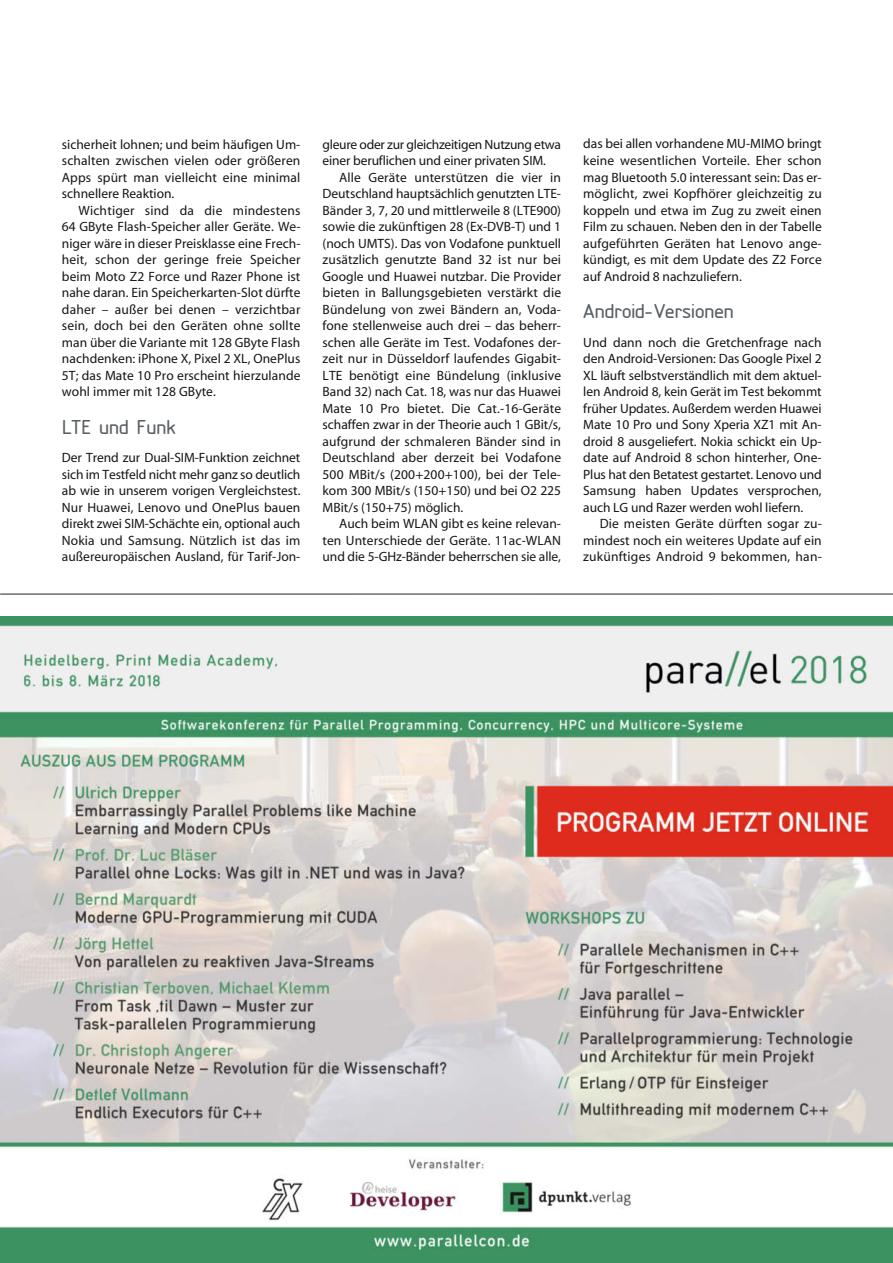
<style>
.page{position:relative;width:893px;height:1263px;background:#fff}
.page>*{position:absolute;margin:0;border:0;box-sizing:border-box;transform-origin:0 0}
.t1{font:21px "Isonorm MN";color:#595f63;scale:1.1 1}
.t2{font:13.5px/16.5px "Myriad";color:#151616;text-align:justify}
.t3{font:13.5px/16.5px "Myriad";letter-spacing:-.02em;color:#151616}
</style>
<div class="page">
<img style="left:0;top:616px;width:893px;height:647px">
<hr style="left:0;top:594px;width:893px;height:1px;background:#242423">
<p class="t2" style="left:62px;top:137px;width:240px">sicherheit lohnen; und beim häufigen Um&shy;schalten zwischen vielen oder größeren Apps spürt man vielleicht eine minimal schnellere Reaktion.</p>
<p class="t2" style="left:62px;top:203px;width:240px;text-indent:16px">Wichtiger sind da die mindestens 64 GByte Flash-Speicher aller Geräte. We&shy;niger wäre in dieser Preisklasse eine Frech&shy;heit, schon der geringe freie Speicher beim Moto Z2 Force und Razer Phone ist nahe daran. Ein Speicherkarten-Slot dürfte daher – außer bei denen – verzichtbar sein, doch bei den Geräten ohne sollte man über die Variante mit 128 GByte Flash nachdenken: iPhone X, Pixel 2 XL, OnePlus 5T; das Mate 10 Pro erscheint hierzulande wohl immer mit 128 GByte.</p>
<h1 class="t1" style="left:62px;top:414px;width:105px">LTE und Funk</h1>
<p class="t2" style="left:62px;top:450px;width:240px">Der Trend zur Dual-SIM-Funktion zeichnet sich im Testfeld nicht mehr ganz so deutlich ab wie in unserem vorigen Vergleichstest.<br>Nur Huawei, Lenovo und OnePlus bauen direkt zwei SIM-Schächte ein, optional auch Nokia und Samsung. Nützlich ist das im außereuropäischen Ausland, für Tarif-Jon-</p>
<p class="t3" style="left:323px;top:137px;width:240px">gleure oder zur gleichzeitigen Nutzung etwa einer beruflichen und einer privaten SIM.</p>
<p class="t2" style="left:323px;top:170px;width:240px;text-indent:16px">Alle Geräte unterstützen die vier in Deutschland hauptsächlich genutzten LTE-Bänder 3, 7, 20 und mittlerweile 8 (LTE900) sowie die zukünftigen 28 (Ex-DVB-T) und 1 (noch UMTS). Das von Vodafone punktuell zusätzlich genutzte Band 32 ist nur bei Google und Huawei nutzbar. Die Provider bieten in Ballungsgebieten verstärkt die Bündelung von zwei Bändern an, Voda - fone stellenweise auch drei – das beherr&shy;schen alle Geräte im Test. Vodafones der&shy;zeit nur in Düsseldorf laufendes Gigabit-LTE benötigt eine Bündelung (inklusive Band 32) nach Cat. 18, was nur das Huawei Mate 10 Pro bietet. Die Cat.-16-Geräte schaffen zwar in der Theorie auch 1 GBit/s, aufgrund der schmaleren Bänder sind in Deutschland aber derzeit bei Vodafone 500 MBit/s (200+200+100), bei der Tele&shy;kom 300 MBit/s (150+150) und bei O2 225<br>MBit/s (150+75) möglich.</p>
<p class="t2" style="left:323px;top:516px;width:240px;text-indent:16px">Auch beim WLAN gibt es keine relevan&shy;ten Unterschiede der Geräte. 11ac-WLAN und die 5-GHz-Bänder beherrschen sie alle,</p>
<p class="t2" style="left:583px;top:137px;width:240px">das bei allen vorhandene MU-MIMO bringt keine wesentlichen Vorteile. Eher schon mag Bluetooth 5.0 interessant sein: Das er&shy;möglicht, zwei Kopfhörer gleichzeitig zu koppeln und etwa im Zug zu zweit einen Film zu schauen. Neben den in der Tabelle aufgeführten Geräten hat Lenovo ange&shy;kündigt, es mit dem Update des Z2 Force auf Android 8 nachzuliefern.</p>
<h1 class="t1" style="left:583px;top:298px;width:138px">Android-Versionen</h1>
<p class="t2" style="left:583px;top:335px;width:240px">Und dann noch die Gretchenfrage nach den Android-Versionen: Das Google Pixel 2<br>XL läuft selbstverständlich mit dem aktuel&shy;len Android 8, kein Gerät im Test bekommt früher Updates. Außerdem werden Huawei Mate 10 Pro und Sony Xperia XZ1 mit An&shy;droid 8 ausgeliefert. Nokia schickt ein Up&shy;date auf Android 8 schon hinterher, One-Plus hat den Betatest gestartet. Lenovo und Samsung haben Updates versprochen, auch LG und Razer werden wohl liefern.</p>
<p class="t2" style="left:583px;top:516px;width:240px;text-indent:16px">Die meisten Geräte dürften sogar zu&shy;mindest noch ein weiteres Update auf ein zukünftiges Android 9 bekommen, han-</p>
</div>
